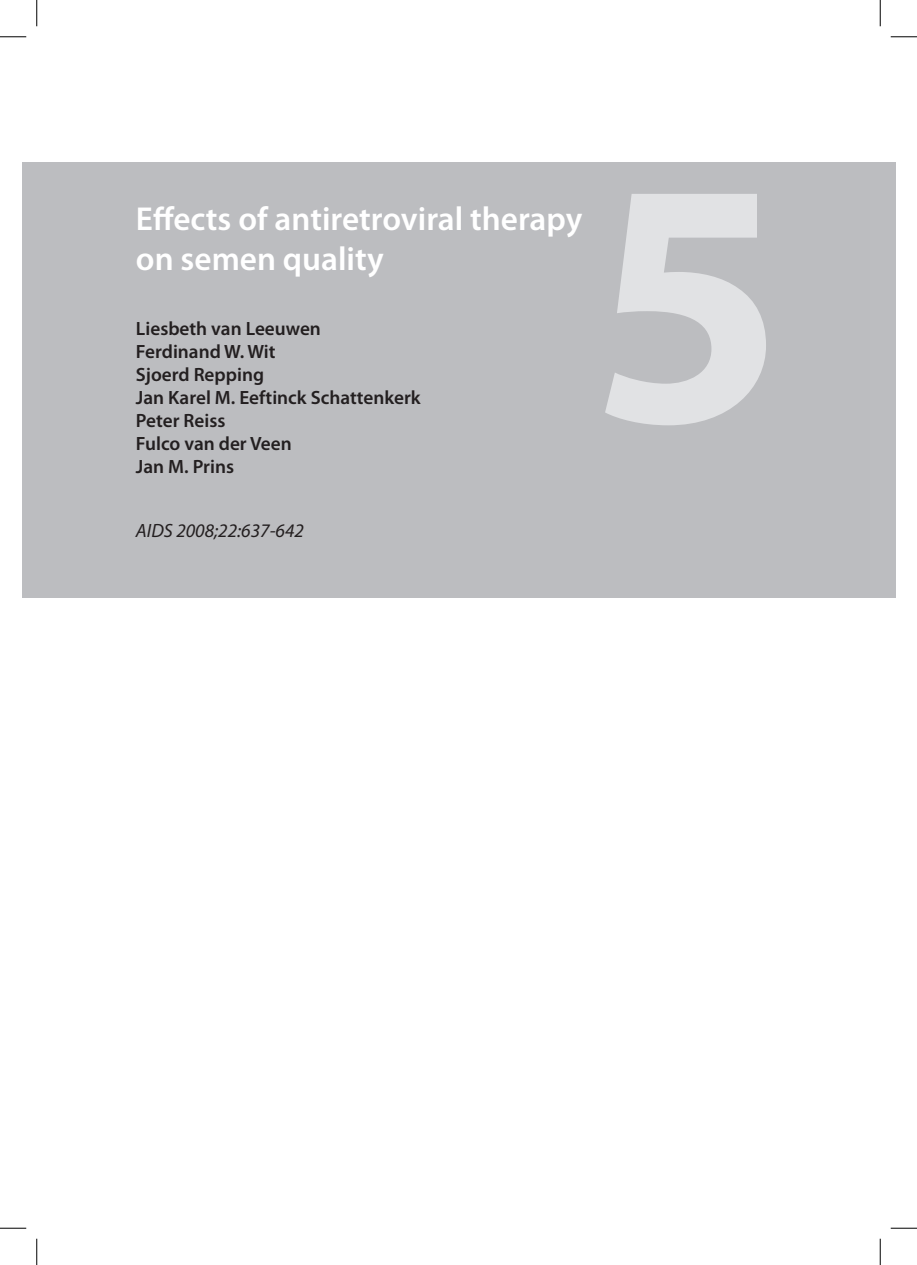
<style>
.page{position:relative;width:917px;height:1265px;background:#fff}
.page>*{position:absolute;margin:0;border:0;box-sizing:border-box;transform-origin:0 0}
.t1{font:700 350px "Myriad Pro";color:#e1e2e4}
.t2{font:600 33.25px/40.2px "Myriad Pro";color:#fff}
.t3{font:600 19.25px/23.1px "Myriad Pro";color:#231f20}
.t4{font:italic 19.25px "Myriad Pro";color:#231f20}
</style>
<div class="page">
<div style="left:22px;top:162px;width:873px;height:435px;background:#bcbdc0"></div>
<svg style="left:0;top:36px;width:26px;height:1px"></svg>
<svg style="left:891px;top:36px;width:26px;height:1px"></svg>
<svg style="left:0;top:1227px;width:26px;height:1px"></svg>
<svg style="left:891px;top:1227px;width:26px;height:1px"></svg>
<svg style="left:36px;top:0;width:1px;height:26px"></svg>
<svg style="left:36px;top:1238px;width:1px;height:26px"></svg>
<svg style="left:880px;top:0;width:1px;height:26px"></svg>
<svg style="left:880px;top:1238px;width:1px;height:26px"></svg>
<h2 class="t2" style="left:136px;top:199px;width:448px">Effects of antiretroviral therapy on semen quality</h2>
<p class="t3" style="left:136px;top:317px;width:286px">Liesbeth van Leeuwen<br>Ferdinand W. Wit<br>Sjoerd Repping<br>Jan Karel M. Eeftinck Schattenkerk<br>Peter Reiss<br>Fulco van der Veen<br>Jan M. Prins</p>
<p class="t4" style="left:136px;top:520px;width:170px">AIDS 2008;22:637-642</p>
<h1 class="t1" style="left:590px;top:107px;width:196px">5</h1>
</div>
